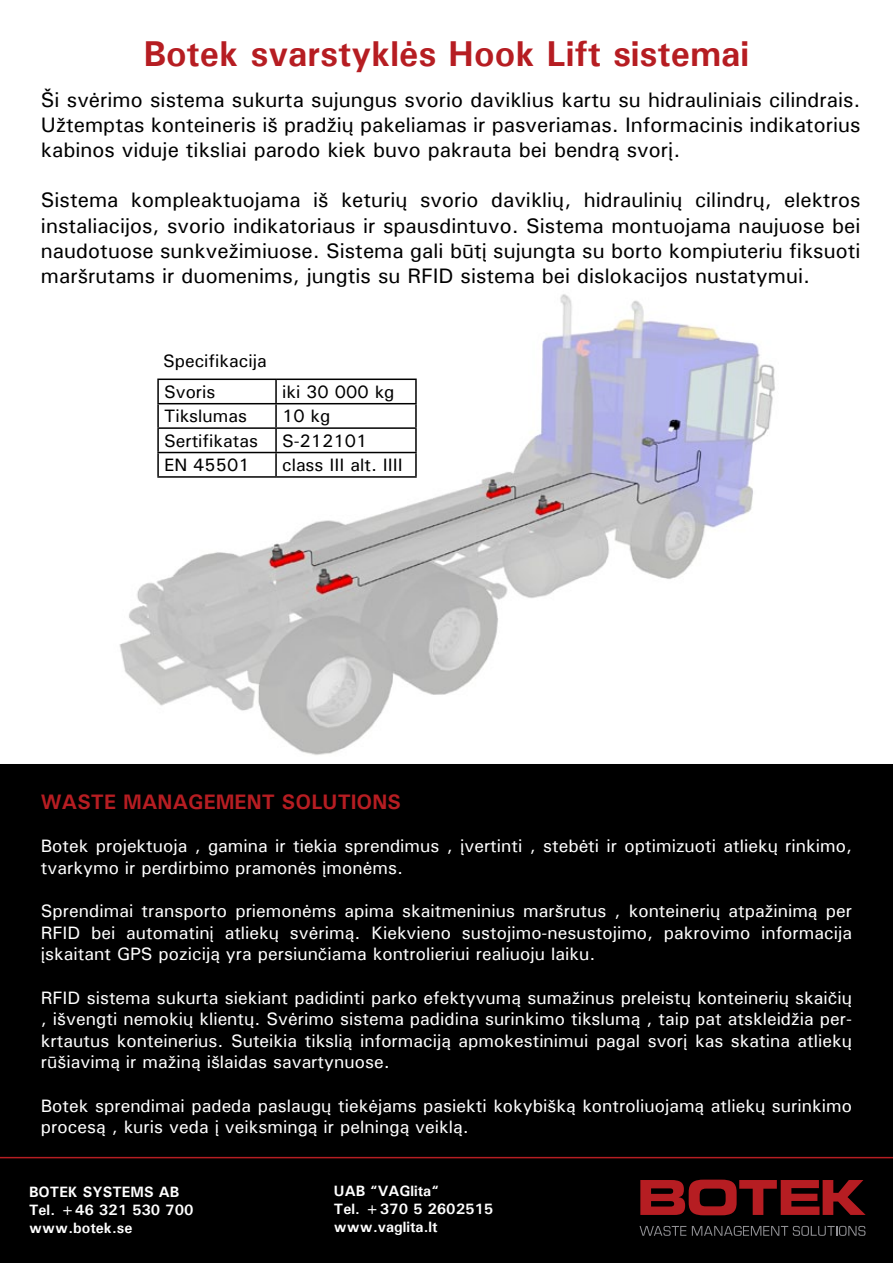
<style>
.page{position:relative;width:893px;height:1263px;background:#fff}
.page>*{position:absolute;margin:0;border:0;box-sizing:border-box;transform-origin:0 0}
.t1{font:700 36px "Univers";color:#b61d22}
.t2{font:500 21px/25.2px "Univers";color:#000;text-align:justify}
.t3{font:700 21px "Univers";color:#b61d22}
.t4{font:500 18px/21.6px "Univers";color:#fff}
.t5{font:500 18px "Univers";color:#000}
.t6{font:700 15px/18px "Univers";color:#fff}
</style>
<div class="page">
<img style="left:119px;top:294px;width:656px;height:461px">
<div style="left:0;top:764px;width:893px;height:499px;background:#000"></div>
<hr style="left:0;top:1157px;width:893px;height:1px;background:#b61d22">
<hr style="left:157px;top:378px;width:119px;height:2px;background:#000">
<hr style="left:157px;top:380px;width:2px;height:23px;background:#000">
<hr style="left:276px;top:378px;width:141px;height:2px;background:#000">
<hr style="left:275px;top:380px;width:2px;height:23px;background:#000">
<hr style="left:415px;top:380px;width:2px;height:23px;background:#000">
<hr style="left:157px;top:403px;width:119px;height:1px;background:#000">
<hr style="left:157px;top:404px;width:2px;height:23px;background:#000">
<hr style="left:276px;top:403px;width:141px;height:1px;background:#000">
<hr style="left:275px;top:404px;width:2px;height:23px;background:#000">
<hr style="left:415px;top:404px;width:2px;height:23px;background:#000">
<hr style="left:157px;top:427px;width:119px;height:2px;background:#000">
<hr style="left:157px;top:429px;width:2px;height:23px;background:#000">
<hr style="left:276px;top:427px;width:141px;height:2px;background:#000">
<hr style="left:275px;top:429px;width:2px;height:23px;background:#000">
<hr style="left:415px;top:429px;width:2px;height:23px;background:#000">
<hr style="left:157px;top:452px;width:119px;height:1px;background:#000">
<hr style="left:157px;top:453px;width:2px;height:23px;background:#000">
<hr style="left:276px;top:452px;width:141px;height:1px;background:#000">
<hr style="left:275px;top:453px;width:2px;height:23px;background:#000">
<hr style="left:415px;top:453px;width:2px;height:23px;background:#000">
<hr style="left:157px;top:476px;width:119px;height:2px;background:#000">
<hr style="left:276px;top:476px;width:141px;height:2px;background:#000">
<div style="left:623px;top:1168px;width:259px;height:94px;background:#000"></div>
<svg style="left:640px;top:1179px;width:226px;height:36px"></svg>
<svg style="left:639px;top:1226px;width:47px;height:10px"></svg>
<svg style="left:692px;top:1226px;width:173px;height:10px"></svg>
<h1 class="t1" style="left:143px;top:31px;width:607px">Botek svarstyklės Hook Lift sistemai</h1>
<p class="t2" style="left:41px;top:86px;width:821px">Ši svėrimo sistema sukurta sujungus svorio daviklius kartu su hidrauliniais cilindrais.<br>Užtemptas konteineris iš pradžių pakeliamas ir pasveriamas. Informacinis indikatorius kabinos viduje tiksliai parodo kiek buvo pakrauta bei bendrą svorį.</p>
<p class="t2" style="left:41px;top:187px;width:821px">Sistema kompleaktuojama iš keturių svorio daviklių, hidraulinių cilindrų, elektros instaliacijos, svorio indikatoriaus ir spausdintuvo. Sistema montuojama naujuose bei naudotuose sunkvežimiuose. Sistema gali būtį sujungta su borto kompiuteriu fiksuoti maršrutams ir duomenims, jungtis su RFID sistema bei dislokacijos nustatymui.</p>
<p class="t5" style="left:163px;top:349px;width:105px">Specifikacija</p>
<p class="t5" style="left:164px;top:380px;width:53px">Svoris</p>
<p class="t5" style="left:282px;top:380px;width:114px">iki 30 000 kg</p>
<p class="t5" style="left:164px;top:404px;width:85px">Tikslumas</p>
<p class="t5" style="left:282px;top:404px;width:50px">10 kg</p>
<p class="t5" style="left:164px;top:429px;width:95px">Sertifikatas</p>
<p class="t5" style="left:282px;top:429px;width:87px">S-212101</p>
<p class="t5" style="left:164px;top:453px;width:87px">EN 45501</p>
<p class="t5" style="left:282px;top:453px;width:122px">class III alt. IIII</p>
<p class="t3" style="left:41px;top:788px;width:362px">WASTE MANAGEMENT SOLUTIONS</p>
<p class="t4" style="left:41px;top:835px;width:812px">Botek projektuoja , gamina ir tiekia sprendimus , įvertinti , stebėti ir optimizuoti atliekų rinkimo, tvarkymo ir perdirbimo pramonės įmonėms.</p>
<p class="t4" style="left:41px;top:900px;width:813px;text-align:justify">Sprendimai transporto priemonėms apima skaitmeninius maršrutus , konteinerių atpažinimą per RFID bei automatinį atliekų svėrimą. Kiekvieno sustojimo-nesustojimo, pakrovimo informacija įskaitant GPS poziciją yra persiunčiama kontrolieriui realiuoju laiku.</p>
<p class="t4" style="left:41px;top:986px;width:813px;text-align:justify">RFID sistema sukurta siekiant padidinti parko efektyvumą sumažinus preleistų konteinerių skaičių , išvengti nemokių klientų. Svėrimo sistema padidina surinkimo tikslumą , taip pat atskleidžia per&shy;krtautus konteinerius. Suteikia tikslią informaciją apmokestinimui pagal svorį kas skatina atliekų rūšiavimą ir mažiną išlaidas savartynuose.</p>
<p class="t4" style="left:41px;top:1094px;width:812px">Botek sprendimai padeda paslaugų tiekėjams pasiekti kokybišką kontroliuojamą atliekų surinkimo procesą , kuris veda į veiksmingą ir pelningą veiklą.</p>
<p class="t6" style="left:29px;top:1182px;width:166px">BOTEK SYSTEMS AB<br>Tel. +46 321 530 700 www.botek.se</p>
<p class="t6" style="left:334px;top:1181px;width:161px">UAB “VAGlita“<br>Tel. +370 5 2602515 www.vaglita.lt</p>
</div>
